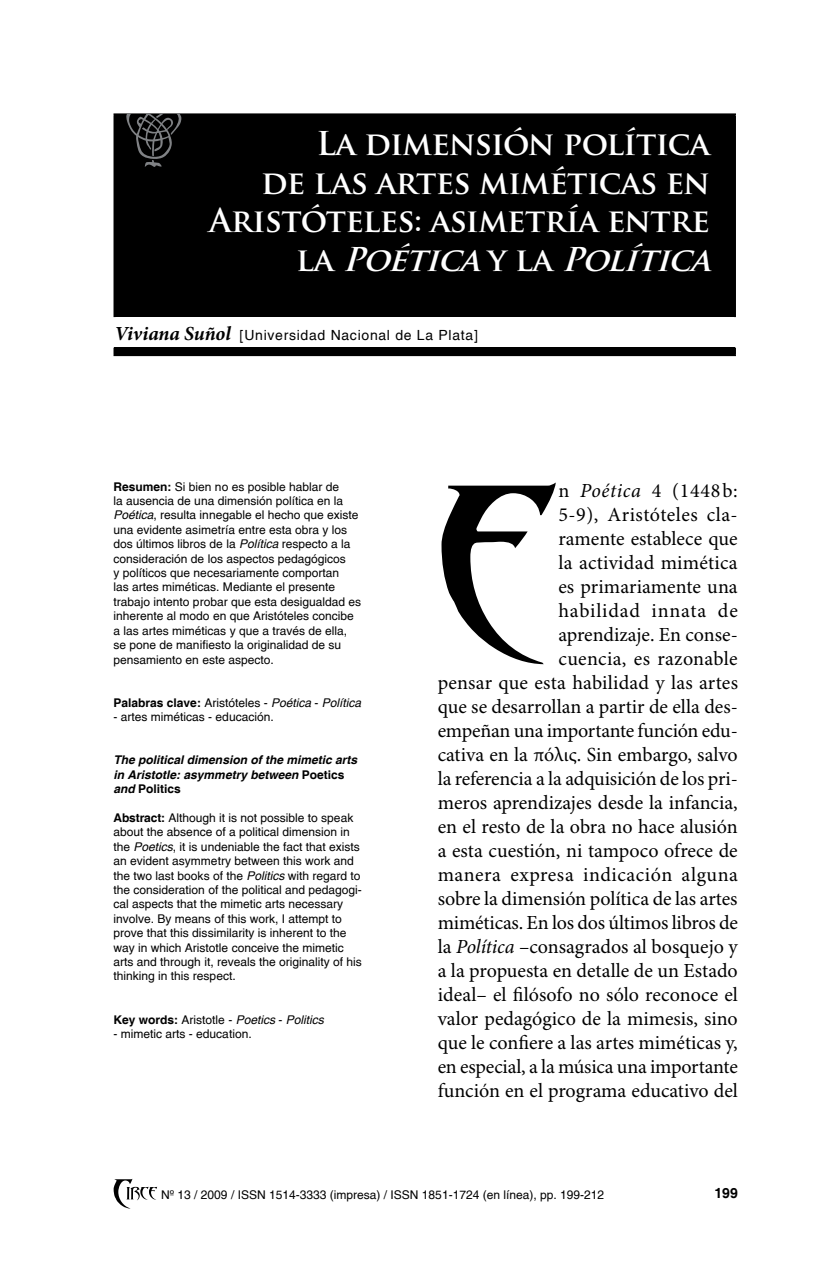
<style>
.page{position:relative;width:823px;height:1276px;background:#fff}
.page>*{position:absolute;margin:0;border:0;box-sizing:border-box;transform-origin:0 0}
.t1{font:223.4px "Abaddon";color:#000}
.t2{font:700 32px "Trajan Pro";letter-spacing:-.02em;color:#fff}
.t3{font:italic 700 32px "Trajan Pro";color:#fff}
.t4{font:20px/24px "Minion Pro";color:#000;text-align:right}
.t5{font:14px "Helvetica";letter-spacing:.05em;color:#000}
.t6{font:700 14px "Helvetica";color:#000}
.t7{font:12px/14.4px "Helvetica";color:#000}
.t8{font:italic 700 12px/14.4px "Helvetica";color:#000}
.t9{font:italic 12px "Helvetica";color:#000}
.s1{font-style:normal}
.s2{font-family:"Minion Pro";font-weight:700;font-style:italic;font-size:20px}
.s3{font-weight:700}
.s4{font-style:italic}
.s5{font-weight:700;font-style:normal}
</style>
<div class="page">
<svg style="left:113px;top:1178px;width:44px;height:30px"></svg>
<div style="left:114px;top:114px;width:620px;height:203px;background:#000"></div>
<div style="left:114px;top:348px;width:620px;height:7px;background:#000"></div>
<hr style="left:113px;top:113px;width:622px;height:2px;background:#000">
<hr style="left:113px;top:115px;width:2px;height:202px;background:#000">
<hr style="left:733px;top:115px;width:2px;height:202px;background:#000">
<hr style="left:113px;top:354px;width:622px;height:2px;background:#000">
<svg style="left:126px;top:113px;width:55px;height:54px"></svg>
<h2 class="t2" style="left:316px;top:124px;width:394px">La dimensión política</h2>
<h2 class="t2" style="left:261px;top:162px;width:450px">de las artes miméticas en</h2>
<h2 class="t2" style="left:209px;top:201px;width:502px">Aristóteles: asimetría entre</h2>
<h2 class="t3" style="left:296px;top:239px;width:426px"><span class="s1">l a</span> Poética<span class="s1">y l a</span> Política</h2>
<p class="t5" style="left:114px;top:326px;width:364px"><span class="s2">Viviana Suñol</span> [Universidad Nacional de La Plata]</p>
<p class="t7" style="left:113px;top:479px;width:249px"><span class="s3">Resumen:</span> Si bien no es posible hablar de<br>la ausencia de una dimensión política en la <span class="s4">Poética</span>, resulta innegable el hecho que existe una evidente asimetría entre esta obra y los dos últimos libros de la <span class="s4">Política</span> respecto a la consideración de los aspectos pedagógicos<br>y políticos que necesariamente comportan<br>las artes miméticas. Mediante el presente trabajo intento probar que esta desigualdad es inherente al modo en que Aristóteles concibe a las artes miméticas y que a través de ella, se pone de manifiesto la originalidad de su pensamiento en este aspecto.</p>
<p class="t9" style="left:113px;top:695px;width:249px"><span class="s5">Palabras clave:</span> <span class="s1">Aristóteles -</span> Poética <span class="s1">-</span> Política</p>
<p class="t7" style="left:113px;top:709px;width:162px">- artes miméticas - educación.</p>
<p class="t8" style="left:113px;top:753px;width:245px">The political dimension of the mimetic arts in Aristotle: asymmetry between <span class="s1">Poetics </span>and <span class="s1">Politics</span></p>
<p class="t7" style="left:113px;top:810px;width:250px"><span class="s3">Abstract:</span> Although it is not possible to speak about the absence of a political dimension in the <span class="s4">Poetics</span>, it is undeniable the fact that exists an evident asymmetry between this work and the two last books of the <span class="s4">Politics</span> with regard to the consideration of the political and pedagogi&shy;cal aspects that the mimetic arts necessary involve. By means of this work, I attempt to prove that this dissimilarity is inherent to the way in which Aristotle conceive the mimetic arts and through it, reveals the originality of his thinking in this respect.</p>
<p class="t9" style="left:113px;top:1012px;width:212px"><span class="s5">Key words:</span> <span class="s1">Aristotle -</span> Poetics <span class="s1">-</span> Politics</p>
<p class="t7" style="left:113px;top:1026px;width:140px">- mimetic arts - education.</p>
<p class="t4" style="left:437px;top:479px;width:302px">n <span class="s4">Poética</span> 4 (1448b:<br>5-9), Aristóteles cla-<br>ramente establece que<br>la actividad mimética<br>es primariamente una<br>habilidad innata de<br>aprendizaje. En conse-<br>cuencia, es razonable<br>pensar que esta habilidad y las artes que se desarrollan a partir de ella des&shy;empeñan una importante función edu&shy;cativa en la πόλις. Sin embargo, salvo la referencia a la adquisición de los pri&shy;meros aprendizajes desde la infancia, en el resto de la obra no hace alusión a esta cuestión, ni tampoco ofrece de manera expresa indicación alguna sobre la dimensión política de las artes miméticas. En los dos últimos libros de la <span class="s4">Política</span> –consagrados al bosquejo y a la propuesta en detalle de un Estado ideal– el filósofo no sólo reconoce el valor pedagógico de la mimesis, sino que le confiere a las artes miméticas y, en especial, a la música una importante función en el programa educativo del</p>
<h1 class="t1" style="left:437px;top:457px;width:122px">E</h1>
<p class="t7" style="left:161px;top:1187px;width:444px">Nº 13 / 2009 / ISSN 1514-3333 (impresa) / ISSN 1851-1724 (en línea), pp. 199-212</p>
<p class="t6" style="left:714px;top:1184px;width:25px">199</p>
</div>
